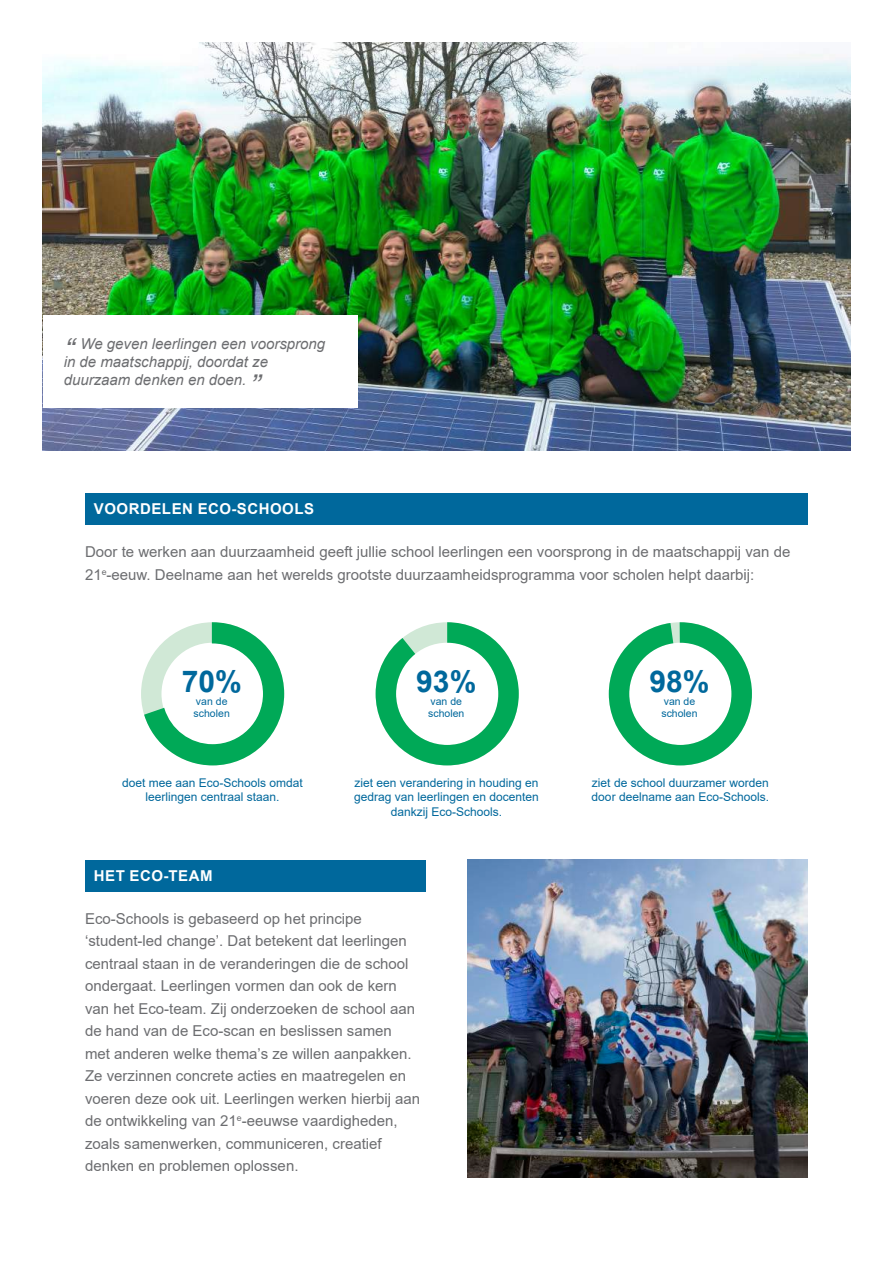
<style>
.page{position:relative;width:893px;height:1263px;background:#fff}
.page>*{position:absolute;margin:0;border:0;box-sizing:border-box;transform-origin:0 0}
.t1{font:700 30px "Arial";color:#00689c}
.t2{font:italic 30px "Arial";color:#6c6d70}
.t3{font:15px/22.5px "Arial";color:#6c6d70}
.t4{font:italic 15px/18px "Arial";color:#6c6d70}
.t5{font:700 15px "Arial";letter-spacing:.035em;color:#fff}
.t6{font:12px/14.4px "Arial";color:#00689c;text-align:center}
.t7{font:10.5px/12.6px "Arial";color:#00689c}
</style>
<div class="page">
<img style="left:468px;top:859px;width:340px;height:319px">
<img style="left:43px;top:43px;width:807px;height:407px">
<div style="left:85px;top:493px;width:723px;height:32px;background:#00689c"></div>
<div style="left:85px;top:859px;width:340px;height:32px;background:#00689c"></div>
<div style="left:43px;top:315px;width:314px;height:93px;background:#fff"></div>
<svg style="left:609px;top:622px;width:143px;height:143px"></svg>
<svg style="left:376px;top:622px;width:143px;height:143px"></svg>
<svg style="left:141px;top:622px;width:144px;height:144px"></svg>
<h1 class="t2" style="left:65px;top:330px;width:11px">“</h1>
<p class="t4" style="left:64px;top:335px;width:263px;text-indent:17px">We geven leerlingen een voorsprong in de maatschappij, doordat ze duurzaam denken en doen.</p>
<h1 class="t2" style="left:250px;top:366px;width:11px">”</h1>
<p class="t5" style="left:94px;top:499px;width:222px">VOORDELEN ECO-SCHOOLS</p>
<p class="t3" style="left:85px;top:540px;width:707px">Door te werken aan duurzaamheid geeft jullie school leerlingen een voorsprong in de maatschappij van de<br>21<sup>e</sup>-eeuw. Deelname aan het werelds grootste duurzaamheidsprogramma voor scholen helpt daarbij:</p>
<h1 class="t1" style="left:182px;top:660px;width:62px">70%</h1>
<p class="t7" style="left:194px;top:695px;width:38px">van de scholen</p>
<p class="t6" style="left:122px;top:775px;width:182px">doet mee aan Eco-Schools omdat leerlingen centraal staan.</p>
<p class="t5" style="left:94px;top:865px;width:120px">HET ECO-TEAM</p>
<h1 class="t1" style="left:416px;top:660px;width:62px">93%</h1>
<p class="t7" style="left:428px;top:695px;width:38px">van de scholen</p>
<h1 class="t1" style="left:649px;top:660px;width:62px">98%</h1>
<p class="t7" style="left:661px;top:695px;width:38px">van de scholen</p>
<p class="t6" style="left:354px;top:775px;width:186px">ziet een verandering in houding en gedrag van leerlingen en docenten dankzij Eco-Schools.</p>
<p class="t6" style="left:592px;top:775px;width:179px;text-align:left">ziet de school duurzamer worden door deelname aan Eco-Schools.</p>
<p class="t3" style="left:85px;top:907px;width:337px">Eco-Schools is gebaseerd op het principe ‘student-led change’. Dat betekent dat leerlingen centraal staan in de veranderingen die de school ondergaat. Leerlingen vormen dan ook de kern van het Eco-team. Zij onderzoeken de school aan de hand van de Eco-scan en beslissen samen met anderen welke thema’s ze willen aanpakken.<br>Ze verzinnen concrete acties en maatregelen en voeren deze ook uit. Leerlingen werken hierbij aan de ontwikkeling van 21<sup>e</sup>-eeuwse vaardigheden, zoals samenwerken, communiceren, creatief denken en problemen oplossen.</p>
</div>
